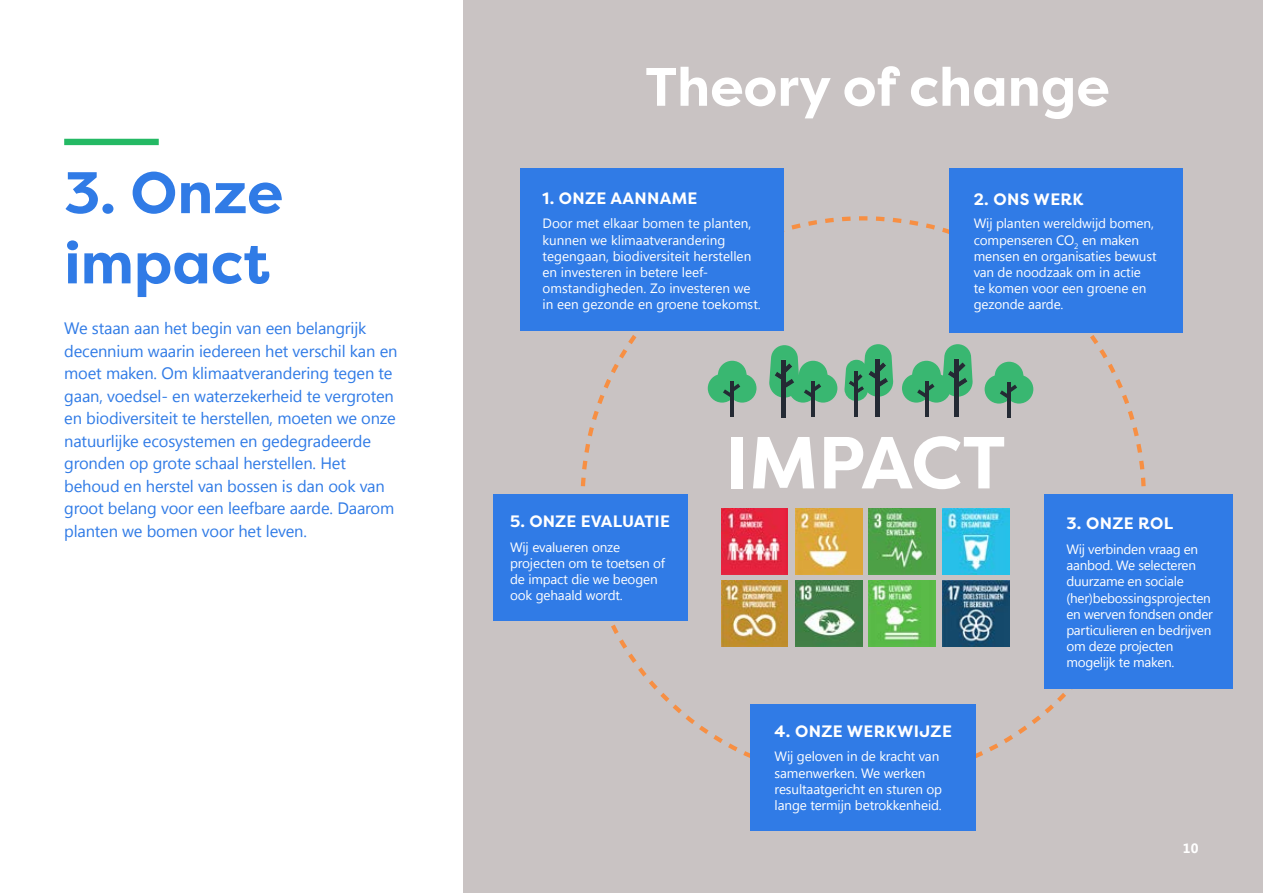
<style>
.page{position:relative;width:1263px;height:893px;background:#fff}
.page>*{position:absolute;margin:0;border:0;box-sizing:border-box;transform-origin:0 0}
.t1{font:700 73.5px "Filson Pro";color:#fff}
.t2{font:700 58.5px/70.2px "Filson Pro";color:#307be6}
.t3{font:700 54px "Filson Pro";color:#fff}
.t4{font:16.5px/22.5px "Segoe UI";letter-spacing:-.01em;color:#307be6}
.t5{font:700 16.5px "Filson Pro";letter-spacing:.02em;color:#fff}
.t6{font:13.5px/16.2px "Segoe UI";letter-spacing:-.01em;color:#fff}
.t7{font:700 13.5px "Segoe UI";color:#fff}
</style>
<div class="page">
<div style="left:463px;top:0;width:800px;height:893px;background:#c9c3c3"></div>
<svg style="left:578px;top:216px;width:568px;height:568px"></svg>
<div style="left:64px;top:139px;width:95px;height:6px;background:#24b964"></div>
<div style="left:708px;top:374px;width:28px;height:29px;background:#39b771;border-radius:50%"></div>
<div style="left:718px;top:361px;width:28px;height:28px;background:#39b771;border-radius:50%"></div>
<div style="left:728px;top:374px;width:28px;height:29px;background:#39b771;border-radius:50%"></div>
<hr style="left:730px;top:381px;width:4px;height:36px;background:#242a34">
<svg style="left:723px;top:384px;width:17px;height:13px"></svg>
<div style="left:984px;top:375px;width:29px;height:29px;background:#39b771;border-radius:50%"></div>
<div style="left:995px;top:362px;width:28px;height:28px;background:#39b771;border-radius:50%"></div>
<div style="left:1005px;top:375px;width:28px;height:29px;background:#39b771;border-radius:50%"></div>
<hr style="left:1007px;top:382px;width:4px;height:36px;background:#242a34">
<svg style="left:1000px;top:385px;width:17px;height:13px"></svg>
<div style="left:789px;top:374px;width:28px;height:29px;background:#39b771;border-radius:50%"></div>
<div style="left:799px;top:361px;width:28px;height:28px;background:#39b771;border-radius:50%"></div>
<div style="left:809px;top:374px;width:28px;height:29px;background:#39b771;border-radius:50%"></div>
<hr style="left:811px;top:381px;width:4px;height:36px;background:#242a34">
<div style="left:902px;top:374px;width:29px;height:29px;background:#39b771;border-radius:50%"></div>
<div style="left:912px;top:361px;width:29px;height:28px;background:#39b771;border-radius:50%"></div>
<div style="left:922px;top:374px;width:29px;height:29px;background:#39b771;border-radius:50%"></div>
<hr style="left:925px;top:381px;width:3px;height:36px;background:#242a34">
<svg style="left:917px;top:384px;width:17px;height:13px"></svg>
<div style="left:781px;top:360px;width:5px;height:58px;background:#242a34"></div>
<svg style="left:769px;top:345px;width:52px;height:53px"></svg>
<hr style="left:955px;top:359px;width:4px;height:58px;background:#242a34">
<svg style="left:942px;top:344px;width:31px;height:53px"></svg>
<div style="left:875px;top:359px;width:5px;height:58px;background:#242a34"></div>
<hr style="left:854px;top:371px;width:3px;height:46px;background:#242a34">
<svg style="left:844px;top:344px;width:50px;height:57px"></svg>
<img style="left:721px;top:508px;width:67px;height:67px">
<img style="left:721px;top:580px;width:67px;height:67px">
<img style="left:869px;top:508px;width:66px;height:67px">
<img style="left:869px;top:580px;width:66px;height:67px">
<img style="left:795px;top:508px;width:67px;height:67px">
<img style="left:795px;top:580px;width:67px;height:67px">
<img style="left:943px;top:508px;width:66px;height:67px">
<img style="left:943px;top:580px;width:66px;height:67px">
<div style="left:520px;top:168px;width:264px;height:163px;background:#307be6"></div>
<div style="left:949px;top:168px;width:233px;height:165px;background:#307be6"></div>
<div style="left:1044px;top:494px;width:189px;height:195px;background:#307be6"></div>
<div style="left:751px;top:704px;width:225px;height:126px;background:#307be6"></div>
<div style="left:493px;top:494px;width:194px;height:126px;background:#307be6"></div>
<h2 class="t2" style="left:64px;top:158px;width:220px">3. Onze impact</h2>
<p class="t4" style="left:64px;top:316px;width:335px">We staan aan het begin van een belangrijk decennium waarin iedereen het verschil kan en moet maken. Om klimaatverandering tegen te gaan, voedsel- en waterzekerheid te vergroten en biodiversiteit te herstellen, moeten we onze natuurlijke ecosystemen en gedegradeerde gronden op grote schaal herstellen. Het behoud en herstel van bossen is dan ook van groot belang voor een leefbare aarde. Daarom planten we bomen voor het leven.</p>
<h3 class="t3" style="left:645px;top:53px;width:466px">Theory of change</h3>
<p class="t5" style="left:542px;top:188px;width:156px">1. ONZE AANNAME</p>
<p class="t6" style="left:542px;top:215px;width:220px">Door met elkaar bomen te planten, kunnen we klimaatverandering tegengaan, biodiversiteit herstellen en investeren in betere leef&shy;omstandigheden. Zo investeren we in een gezonde en groene toekomst.</p>
<p class="t5" style="left:974px;top:189px;width:111px">2. ONS WERK</p>
<p class="t6" style="left:974px;top:215px;width:184px">Wij planten wereldwijd bomen, compenseren CO<sub>2</sub> en maken mensen en organisaties bewust van de noodzaak om in actie<br>te komen voor een groene en gezonde aarde.</p>
<p class="t5" style="left:510px;top:511px;width:161px">5. ONZE EVALUATIE</p>
<p class="t6" style="left:510px;top:538px;width:156px">Wij evalueren onze projecten om te toetsen of de impact die we beogen ook gehaald wordt.</p>
<h1 class="t1" style="left:725px;top:416px;width:282px">IMPACT</h1>
<p class="t5" style="left:775px;top:721px;width:179px">4. ONZE WERKWIJZE</p>
<p class="t6" style="left:775px;top:748px;width:169px">Wij geloven in de kracht van samenwerken. We werken resultaatgericht en sturen op lange termijn betrokkenheid.</p>
<p class="t5" style="left:1066px;top:513px;width:108px">3. ONZE ROL</p>
<p class="t6" style="left:1066px;top:540px;width:148px">Wij verbinden vraag en aanbod. We selecteren duurzame en sociale (her)bebossingsprojecten en werven fondsen onder particulieren en bedrijven om deze projecten mogelijk te maken.</p>
<p class="t7" style="left:1183px;top:840px;width:17px">10</p>
</div>
